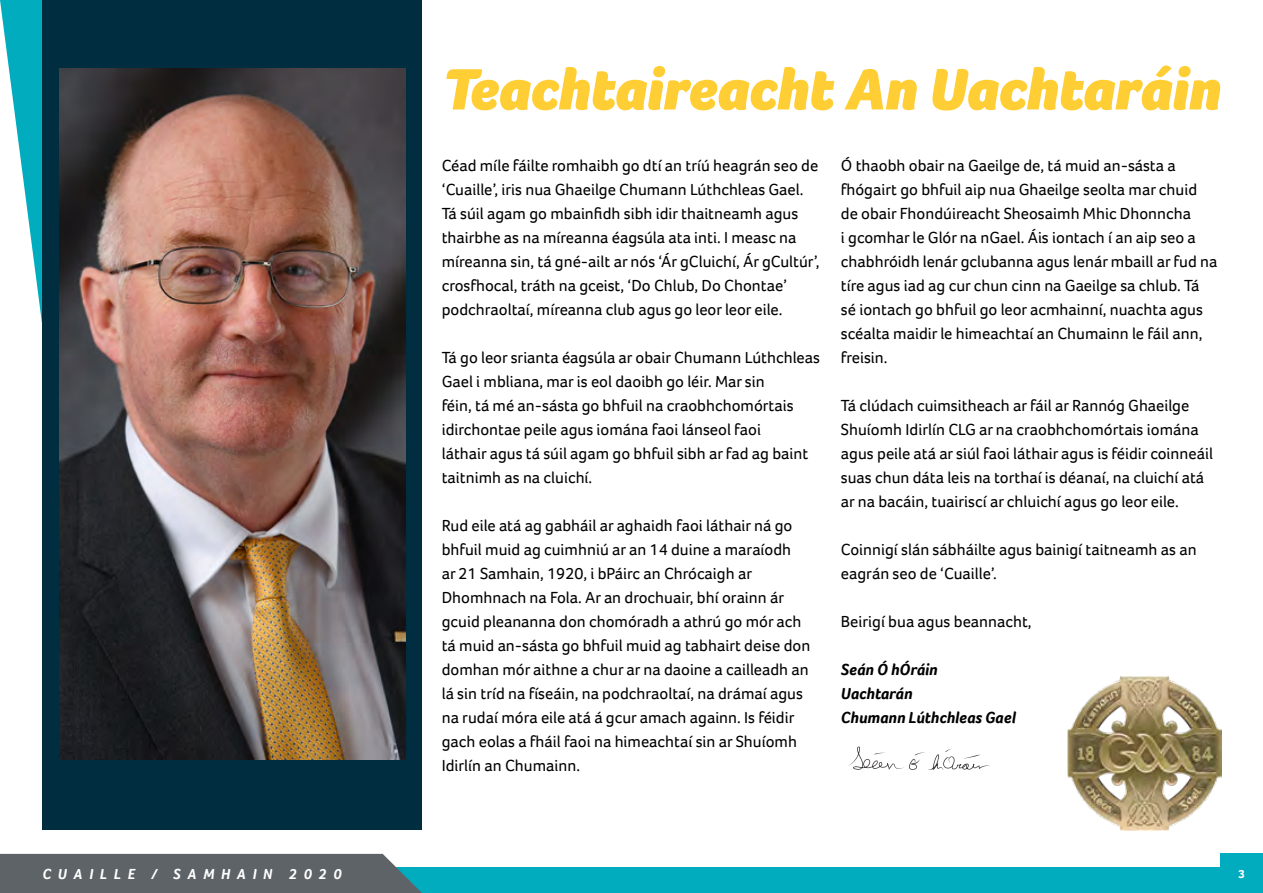
<style>
.page{position:relative;width:1263px;height:893px;background:#fff}
.page>*{position:absolute;margin:0;border:0;box-sizing:border-box;transform-origin:0 0}
.t1{font:italic 900 60px "Foco";color:#ffce35}
.t2{font:16.5px/24px "Foco";color:#000}
.t3{font:italic 700 16.5px/24px "Foco";color:#000}
.t4{font:italic 700 15px "Foco";letter-spacing:.45em;color:#fff}
.t5{font:700 12px "Foco";color:#fff}
</style>
<div class="page">
<svg style="left:0;top:0;width:43px;height:327px"></svg>
<div style="left:390px;top:867px;width:873px;height:26px;background:#00acbd"></div>
<div style="left:0;top:854px;width:422px;height:39px;background:#5e6367"></div>
<div style="left:1220px;top:854px;width:43px;height:39px;background:#00acbd"></div>
<div style="left:43px;top:0;width:379px;height:829px;background:#002d3f"></div>
<img style="left:60px;top:68px;width:345px;height:691px">
<img style="left:1067px;top:676px;width:154px;height:155px">
<svg style="left:848px;top:747px;width:142px;height:23px"></svg>
<h1 class="t1" style="left:442px;top:50px;width:780px">Teachtaireacht An Uachtaráin</h1>
<p class="t2" style="left:442px;top:153px;width:379px">Céad míle fáilte romhaibh go dtí an tríú heagrán seo de ‘Cuaille’, iris nua Ghaeilge Chumann Lúthchleas Gael.<br>Tá súil agam go mbainfidh sibh idir thaitneamh agus thairbhe as na míreanna éagsúla ata inti. I measc na míreanna sin, tá gné-ailt ar nós ‘Ár gCluichí, Ár gCultúr’, crosfhocal, tráth na gceist, ‘Do Chlub, Do Chontae’ podchraoltaí, míreanna club agus go leor leor eile.</p>
<p class="t2" style="left:442px;top:345px;width:380px">Tá go leor srianta éagsúla ar obair Chumann Lúthchleas Gael i mbliana, mar is eol daoibh go léir. Mar sin<br>féin, tá mé an-sásta go bhfuil na craobhchomórtais idirchontae peile agus iomána faoi lánseol faoi<br>láthair agus tá súil agam go bhfuil sibh ar fad ag baint taitnimh as na cluichí.</p>
<p class="t2" style="left:442px;top:514px;width:370px">Rud eile atá ag gabháil ar aghaidh faoi láthair ná go bhfuil muid ag cuimhniú ar an 14 duine a maraíodh<br>ar 21 Samhain, 1920, i bPáirc an Chrócaigh ar Dhomhnach na Fola. Ar an drochuair, bhí orainn ár gcuid pleananna don chomóradh a athrú go mór ach tá muid an-sásta go bhfuil muid ag tabhairt deise don domhan mór aithne a chur ar na daoine a cailleadh an lá sin tríd na físeáin, na podchraoltaí, na drámaí agus na rudaí móra eile atá á gcur amach againn. Is féidir gach eolas a fháil faoi na himeachtaí sin ar Shuíomh Idirlín an Chumainn.</p>
<p class="t2" style="left:841px;top:154px;width:378px">Ó thaobh obair na Gaeilge de, tá muid an-sásta a fhógairt go bhfuil aip nua Ghaeilge seolta mar chuid de obair Fhondúireacht Sheosaimh Mhic Dhonncha<br>i gcomhar le Glór na nGael. Áis iontach í an aip seo a chabhróidh lenár gclubanna agus lenár mbaill ar fud na tíre agus iad ag cur chun cinn na Gaeilge sa chlub. Tá sé iontach go bhfuil go leor acmhainní, nuachta agus scéalta maidir le himeachtaí an Chumainn le fáil ann, freisin.</p>
<p class="t2" style="left:841px;top:394px;width:374px">Tá clúdach cuimsitheach ar fáil ar Rannóg Ghaeilge Shuíomh Idirlín CLG ar na craobhchomórtais iomána agus peile atá ar siúl faoi láthair agus is féidir coinneáil suas chun dáta leis na torthaí is déanaí, na cluichí atá ar na bacáin, tuairiscí ar chluichí agus go leor eile.</p>
<p class="t2" style="left:841px;top:538px;width:357px">Coinnigí slán sábháilte agus bainigí taitneamh as an eagrán seo de ‘Cuaille’.</p>
<p class="t2" style="left:841px;top:610px;width:192px">Beirigí bua agus beannacht,</p>
<p class="t3" style="left:841px;top:658px;width:176px">Seán Ó hÓráin<br>Uachtarán<br>Chumann Lúthchleas Gael</p>
<p class="t4" style="left:43px;top:864px;width:301px">CUAILLE / SAMHAIN 2020</p>
<p class="t5" style="left:1238px;top:866px;width:8px">3</p>
</div>
